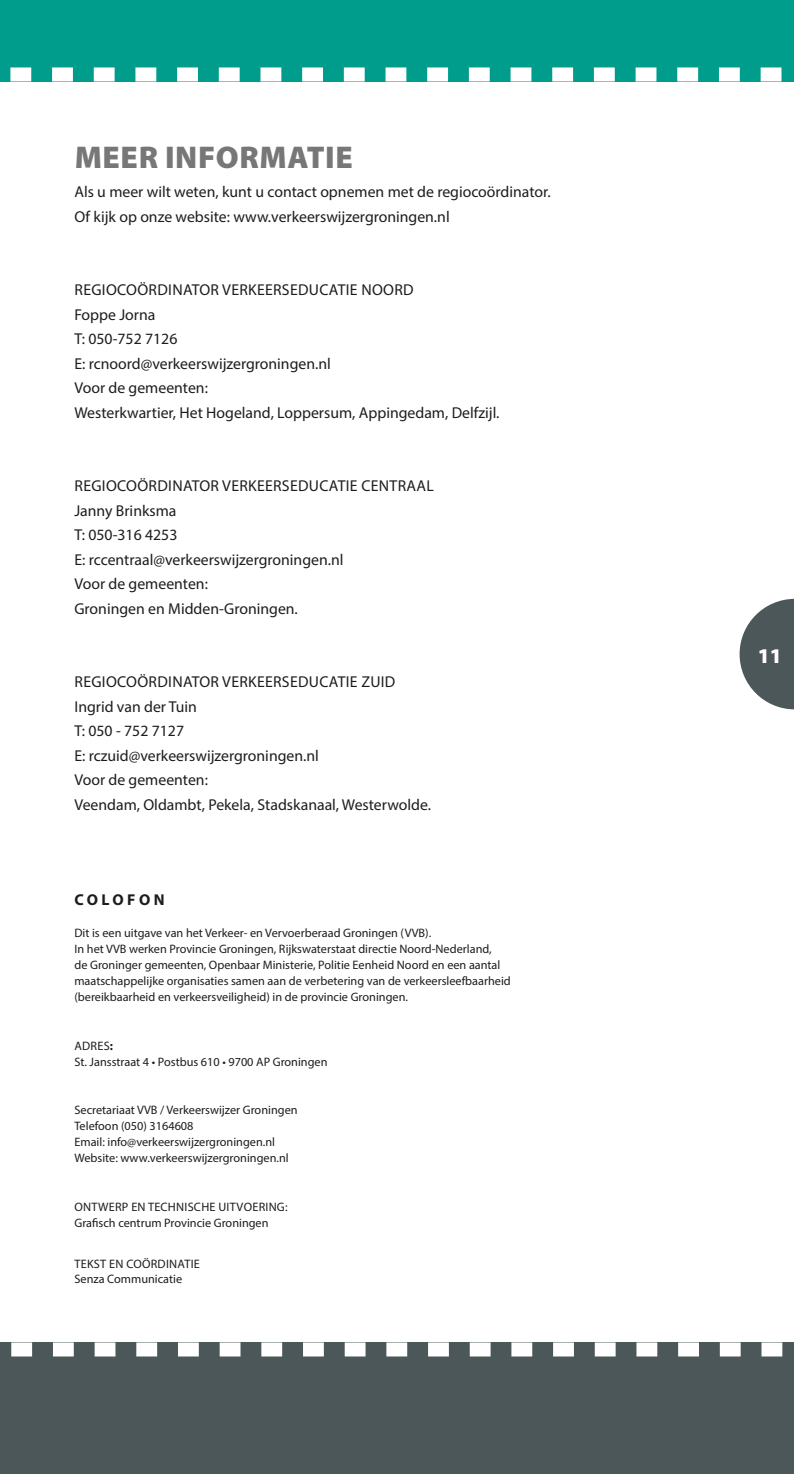
<style>
.page{position:relative;width:794px;height:1474px;background:#fff}
.page>*{position:absolute;margin:0;border:0;box-sizing:border-box;transform-origin:0 0}
.t1{font:900 31.5px "Myriad Pro";letter-spacing:.02em;color:#777}
.t2{font:900 21px "Myriad Pro";color:#fff}
.t3{font:15.75px/24.5px "Myriad Pro";color:#1d1d1b}
.t4{font:700 15.75px "Myriad Pro";letter-spacing:.22em;color:#1d1d1b}
.t5{font:12.25px/16.1px "Myriad Pro";color:#1d1d1b}
.s1{font-weight:700}
</style>
<div class="page">
<svg style="left:0;top:0;width:794px;height:82px;background:#15a596"></svg>
<div style="left:0;top:1342px;width:794px;height:131px;background:#4c5759"></div>
<svg style="left:739px;top:599px;width:55px;height:110px"></svg>
<h1 class="t1" style="left:75px;top:136px;width:280px">MEER INFORMATIE</h1>
<p class="t3" style="left:74px;top:179px;width:478px">Als u meer wilt weten, kunt u contact opnemen met de regiocoördinator.<br>Of kijk op onze website: www.verkeerswijzergroningen.nl</p>
<p class="t3" style="left:74px;top:277px;width:426px">REGIOCOÖRDINATOR VERKEERSEDUCATIE NOORD<br>Foppe Jorna<br>T: 050-752 7126<br>E: rcnoord@verkeerswijzergroningen.nl<br>Voor de gemeenten:<br>Westerkwartier, Het Hogeland, Loppersum, Appingedam, Delfzijl.</p>
<p class="t3" style="left:74px;top:473px;width:361px">REGIOCOÖRDINATOR VERKEERSEDUCATIE CENTRAAL<br>Janny Brinksma<br>T: 050-316 4253<br>E: rccentraal@verkeerswijzergroningen.nl<br>Voor de gemeenten:<br>Groningen en Midden-Groningen.</p>
<p class="t3" style="left:74px;top:669px;width:358px">REGIOCOÖRDINATOR VERKEERSEDUCATIE ZUID<br>Ingrid van der Tuin<br>T: 050 - 752 7127<br>E: rczuid@verkeerswijzergroningen.nl<br>Voor de gemeenten:<br>Veendam, Oldambt, Pekela, Stadskanaal, Westerwolde.</p>
<p class="t4" style="left:74px;top:889px;width:92px">COLOFON</p>
<p class="t5" style="left:74px;top:924px;width:438px">Dit is een uitgave van het Verkeer- en Vervoerberaad Groningen (VVB).<br>In het VVB werken Provincie Groningen, Rijkswaterstaat directie Noord-Nederland,<br>de Groninger gemeenten, Openbaar Ministerie, Politie Eenheid Noord en een aantal maatschappelijke organisaties samen aan de verbetering van de verkeersleefbaarheid (bereikbaarheid en verkeersveiligheid) in de provincie Groningen.</p>
<p class="t5" style="left:74px;top:1037px;width:255px">ADRES<span class="s1">:<br></span>St. Jansstraat 4 • Postbus 610 • 9700 AP Groningen</p>
<p class="t5" style="left:74px;top:1101px;width:225px">Secretariaat VVB / Verkeerswijzer Groningen Telefoon (050) 3164608<br>Email: info@verkeerswijzergroningen.nl Website: www.verkeerswijzergroningen.nl</p>
<p class="t5" style="left:74px;top:1198px;width:215px">ONTWERP EN TECHNISCHE UITVOERING:<br>Grafisch centrum Provincie Groningen</p>
<p class="t5" style="left:74px;top:1255px;width:127px">TEKST EN COÖRDINATIE<br>Senza Communicatie</p>
<h2 class="t2" style="left:758px;top:641px;width:26px">11</h2>
</div>
